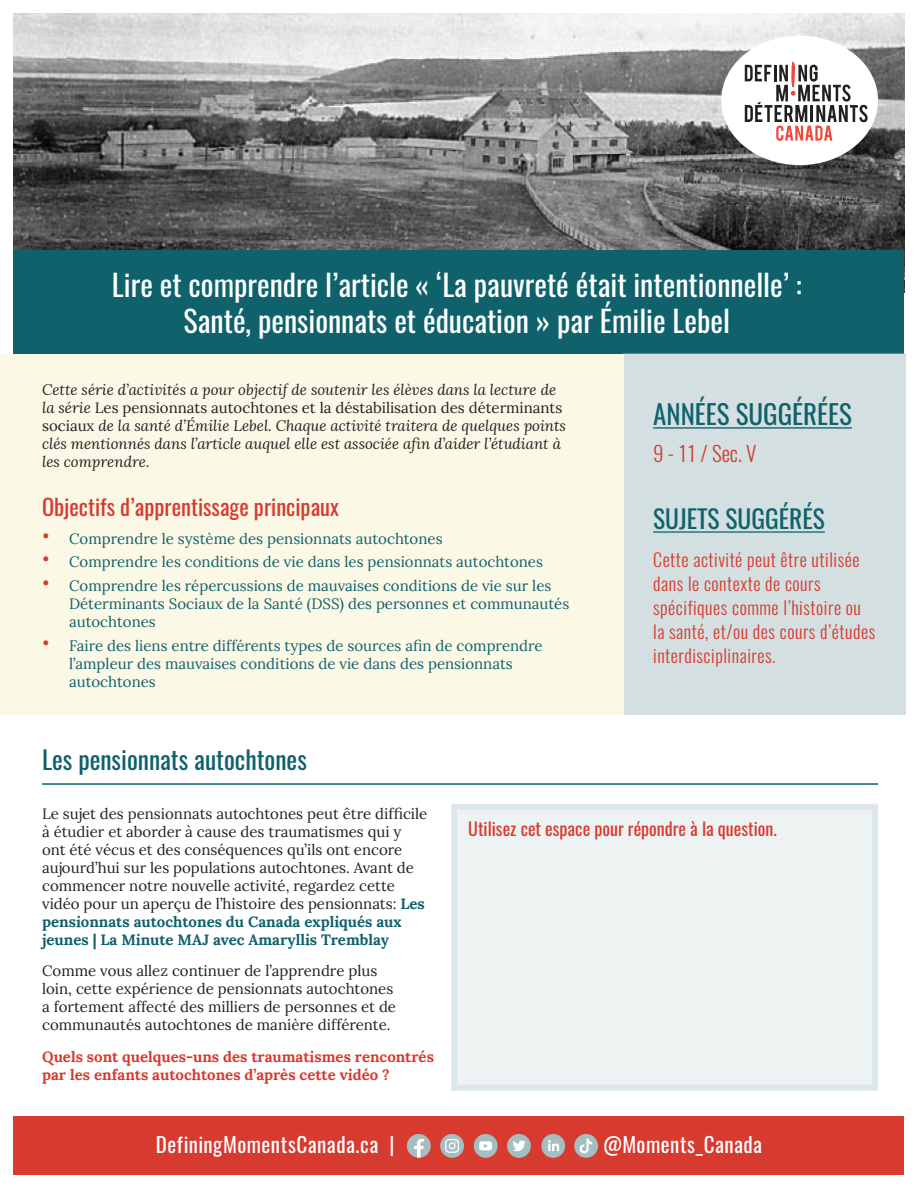
<style>
.page{position:relative;width:918px;height:1188px;background:#fff}
.page>*{position:absolute;margin:0;border:0;box-sizing:border-box;transform-origin:0 0}
.t1{font:30px "Oswald";color:#fff}
.DMC_definition_body{font:27px "Oswald";color:#0f616c}
.DMC_definition_body-2{font:25.5px "Oswald";color:#0f616c}
.DMC_definition_body-3{font:22.5px "Oswald";color:#d73a2f}
.Headings{font:21px "Oswald";letter-spacing:.02em;color:#fff}
.DMC_definition_body-4{font:300 21px "Oswald";color:#d73a2f}
.DMC_definition_body-5{font:300 18px/24px "Oswald";letter-spacing:.03em;color:#d73a2f}
.DMC_definition_body-6{font:18px "Oswald";color:#d73a2f}
.DMC_definition_body-7{font:15px/18px "Lora";color:#231f20}
.t2{font:15px/18px "Lora";color:#0f616c}
.DMC_definition_body-8{font:italic 15px/18px "Lora";color:#231f20}
.DMC_definition_body-9{font:700 15px/18px "Lora";color:#d73a2f}
.s1{font-style:normal}
.s2{font-family:"Oswald";font-size:21px;color:#d73a2f}
.s3{font-weight:700;color:#0f616c}
</style>
<div class="page">
<div style="left:451px;top:804px;width:427px;height:287px;background:#edf2f3;border:6px solid #dbe7e9"></div>
<div style="left:14px;top:1116px;width:890px;height:58px;background:#d73a2f"></div>
<div style="left:507px;top:1134px;width:24px;height:24px;background:#a5bec1;border-radius:50%"></div>
<svg style="left:513px;top:1141px;width:13px;height:11px"></svg>
<div style="left:474px;top:1134px;width:24px;height:24px;background:#a5bec1;border-radius:50%"></div>
<svg style="left:479px;top:1141px;width:13px;height:9px"></svg>
<div style="left:440px;top:1134px;width:24px;height:24px;background:#a5bec1;border-radius:50%"></div>
<svg style="left:445px;top:1139px;width:14px;height:14px"></svg>
<svg style="left:407px;top:1134px;width:24px;height:24px"></svg>
<div style="left:541px;top:1134px;width:24px;height:24px;background:#a5bec1;border-radius:50%"></div>
<svg style="left:548px;top:1140px;width:11px;height:11px"></svg>
<div style="left:574px;top:1134px;width:24px;height:24px;background:#a5bec1;border-radius:50%"></div>
<svg style="left:580px;top:1138px;width:12px;height:15px"></svg>
<img style="left:14px;top:14px;width:890px;height:236px">
<div style="left:14px;top:250px;width:890px;height:104px;background:#0f616c"></div>
<div style="left:721px;top:36px;width:157px;height:129px;background:#fff;border-radius:50%"></div>
<svg style="left:745px;top:61px;width:123px;height:80px"></svg>
<div style="left:623px;top:353px;width:282px;height:362px;background:#d3dfe0"></div>
<div style="left:0;top:354px;width:623px;height:361px;background:#fcf8e6"></div>
<hr style="left:42px;top:783px;width:836px;height:2px;background:#0f616c">
<hr style="left:653px;top:427px;width:199px;height:2px;background:#0f616c">
<hr style="left:653px;top:531px;width:172px;height:2px;background:#0f616c">
<p class="t1" style="left:112px;top:258px;width:691px">Lire et comprendre l’article « ‘La pauvreté était intentionnelle’ :</p>
<p class="t1" style="left:184px;top:294px;width:548px">Santé, pensionnats et éducation » par Émilie Lebel</p>
<p class="DMC_definition_body-8" style="left:42px;top:380px;width:525px">Cette série d’activités a pour objectif de soutenir les élèves dans la lecture de la série <span class="s1">Les pensionnats autochtones et la déstabilisation des déterminants sociaux</span> de la santé d’Émilie Lebel. Chaque activité traitera de quelques points clés mentionnés dans l’article auquel elle est associée afin d’aider l’étudiant à les comprendre.</p>
<p class="DMC_definition_body-3" style="left:42px;top:487px;width:298px">Objectifs d’apprentissage principaux</p>
<p class="t2" style="left:42px;top:528px;width:402px"><span class="s2">•</span> Comprendre le système des pensionnats autochtones</p>
<p class="t2" style="left:42px;top:552px;width:502px"><span class="s2">•</span> Comprendre les conditions de vie dans les pensionnats autochtones</p>
<p class="t2" style="left:69px;top:576px;width:502px;text-indent:-27px"><span class="s2">•</span> Comprendre les répercussions de mauvaises conditions de vie sur les<br>Déterminants Sociaux de la Santé (DSS) des personnes et communautés autochtones</p>
<p class="t2" style="left:69px;top:635px;width:475px;text-indent:-27px"><span class="s2">•</span> Faire des liens entre différents types de sources afin de comprendre l’ampleur des mauvaises conditions de vie dans des pensionnats autochtones</p>
<p class="DMC_definition_body-2" style="left:42px;top:737px;width:266px">Les pensionnats autochtones</p>
<p class="DMC_definition_body" style="left:653px;top:390px;width:200px">ANNÉES SUGGÉRÉES</p>
<p class="DMC_definition_body-4" style="left:653px;top:439px;width:105px">9 - 11 / Sec. V</p>
<p class="DMC_definition_body-2" style="left:653px;top:496px;width:173px">SUJETS SUGGÉRÉS</p>
<p class="DMC_definition_body-5" style="left:653px;top:548px;width:224px">Cette activité peut être utilisée dans le contexte de cours spécifiques comme l’histoire ou la santé, et/ou des cours d’études interdisciplinaires.</p>
<p class="DMC_definition_body-7" style="left:42px;top:804px;width:387px">Le sujet des pensionnats autochtones peut être difficile à étudier et aborder à cause des traumatismes qui y ont été vécus et des conséquences qu’ils ont encore aujourd’hui sur les populations autochtones. Avant de commencer notre nouvelle activité, regardez cette vidéo pour un aperçu de l’histoire des pensionnats: <span class="s3">Les pensionnats autochtones du Canada expliqués aux jeunes | La Minute MAJ avec Amaryllis Tremblay</span></p>
<p class="DMC_definition_body-7" style="left:42px;top:961px;width:355px">Comme vous allez continuer de l’apprendre plus loin, cette expérience de pensionnats autochtones a fortement affecté des milliers de personnes et de communautés autochtones de manière différente.</p>
<p class="DMC_definition_body-9" style="left:42px;top:1046px;width:393px">Quels sont quelques-uns des traumatismes rencontrés par les enfants autochtones d’après cette vidéo ?</p>
<p class="DMC_definition_body-6" style="left:468px;top:813px;width:310px">Utilisez cet espace pour répondre à la question.</p>
<p class="Headings" style="left:156px;top:1126px;width:240px">DefiningMomentsCanada.ca |</p>
<p class="Headings" style="left:603px;top:1126px;width:161px">@Moments_Canada</p>
</div>
